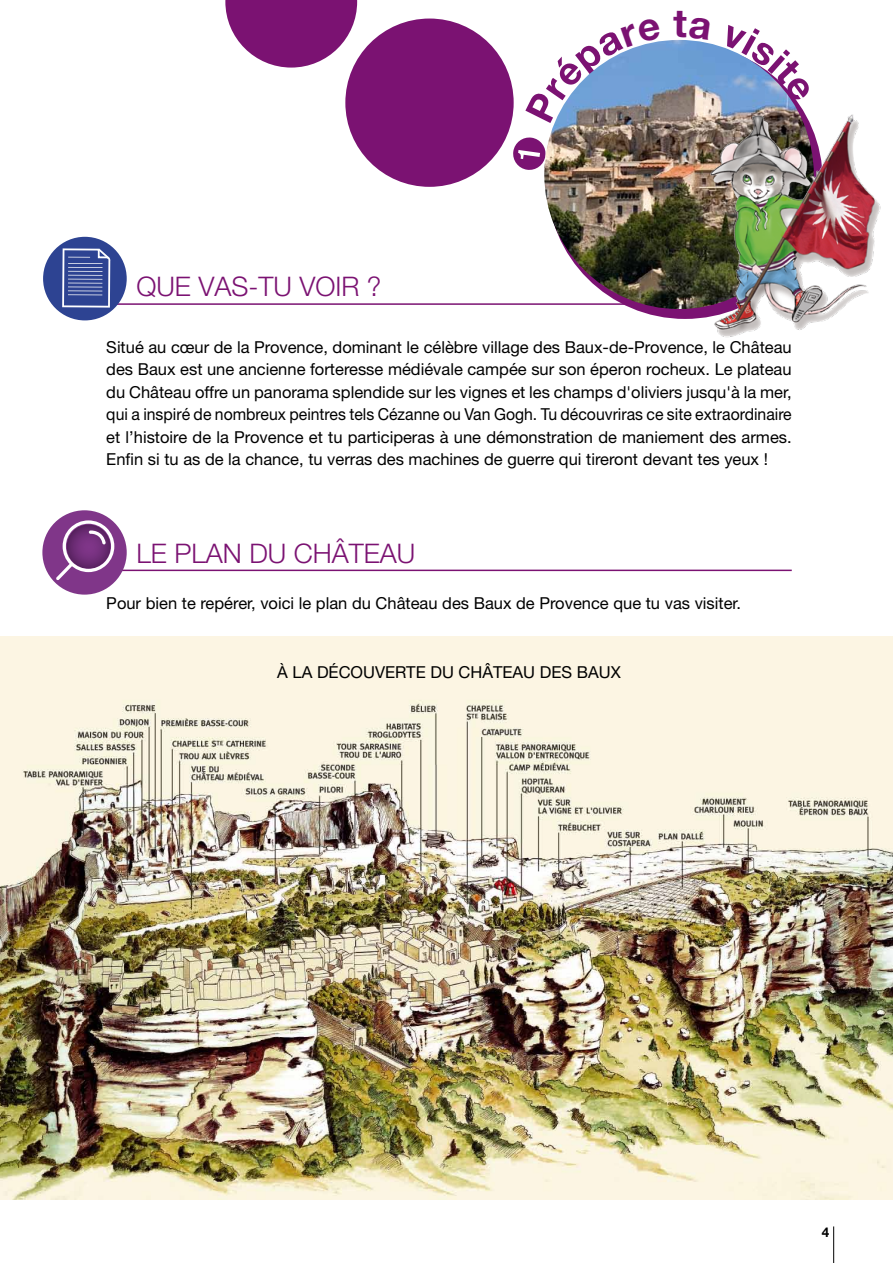
<style>
.page{position:relative;width:893px;height:1263px;background:#fff}
.page>*{position:absolute;margin:0;border:0;box-sizing:border-box;transform-origin:0 0}
.t1{font:300 27px "Helvetica Neue";letter-spacing:.055em;color:#7b1272}
.t2{font:300 27px "Helvetica Neue";letter-spacing:.11em;color:#7b1272}
.t3{font:16.5px/22.5px "Helvetica Neue";color:#000;text-align:justify}
.t4{font:16.5px "Helvetica Neue";letter-spacing:.11em;color:#000}
.t5{font:700 13.5px "Helvetica Neue";color:#000}
</style>
<div class="page">
<hr style="left:833px;top:1226px;width:1px;height:37px;background:#000">
<img style="left:0;top:637px;width:893px;height:562px">
<hr style="left:106px;top:303px;width:540px;height:2px;background:#7b1272">
<hr style="left:106px;top:570px;width:686px;height:1px;background:#7b1272">
<div style="left:345px;top:19px;width:169px;height:168px;background:#7b1272;border-radius:50%"></div>
<svg style="left:225px;top:0;width:132px;height:68px"></svg>
<img style="left:544px;top:40px;width:270px;height:269px;border-radius:135px">
<div style="left:43px;top:237px;width:84px;height:83px;background:#2d4392;border-radius:50%"></div>
<svg style="left:62px;top:248px;width:48px;height:60px"></svg>
<img style="left:691px;top:87px;width:190px;height:250px">
<div style="left:42px;top:510px;width:85px;height:85px;background:#803689;border-radius:50%"></div>
<svg style="left:56px;top:520px;width:58px;height:60px"></svg>
<svg style="left:544px;top:144px;width:4px;height:28px"></svg>
<svg style="left:554px;top:41px;width:107px;height:82px"></svg>
<svg style="left:673px;top:40px;width:22px;height:1px"></svg>
<svg style="left:721px;top:46px;width:92px;height:57px"></svg>
<h1 class="t2" style="left:136px;top:270px;width:247px">QUE VAS-TU VOIR ?</h1>
<p class="t3" style="left:106px;top:335px;width:687px">Situé au cœur de la Provence, dominant le célèbre village des Baux-de-Provence, le Château des Baux est une ancienne forteresse médiévale campée sur son éperon rocheux. Le plateau du Château offre un panorama splendide sur les vignes et les champs d'oliviers jusqu'à la mer, qui a inspiré de nombreux peintres tels Cézanne ou Van Gogh. Tu découvriras ce site extraordinaire et l’histoire de la Provence et tu participeras à une démonstration de maniement des armes.<br>Enfin si tu as de la chance, tu verras des machines de guerre qui tireront devant tes yeux !</p>
<h1 class="t1" style="left:136px;top:536px;width:281px">LE PLAN DU CHÂTEAU</h1>
<p class="t3" style="left:106px;top:592px;width:636px">Pour bien te repérer, voici le plan du Château des Baux de Provence que tu vas visiter.</p>
<p class="t4" style="left:277px;top:662px;width:343px">À la découve rte du Château des Baux</p>
<p class="t5" style="left:822px;top:1224px;width:9px">4</p>
</div>
